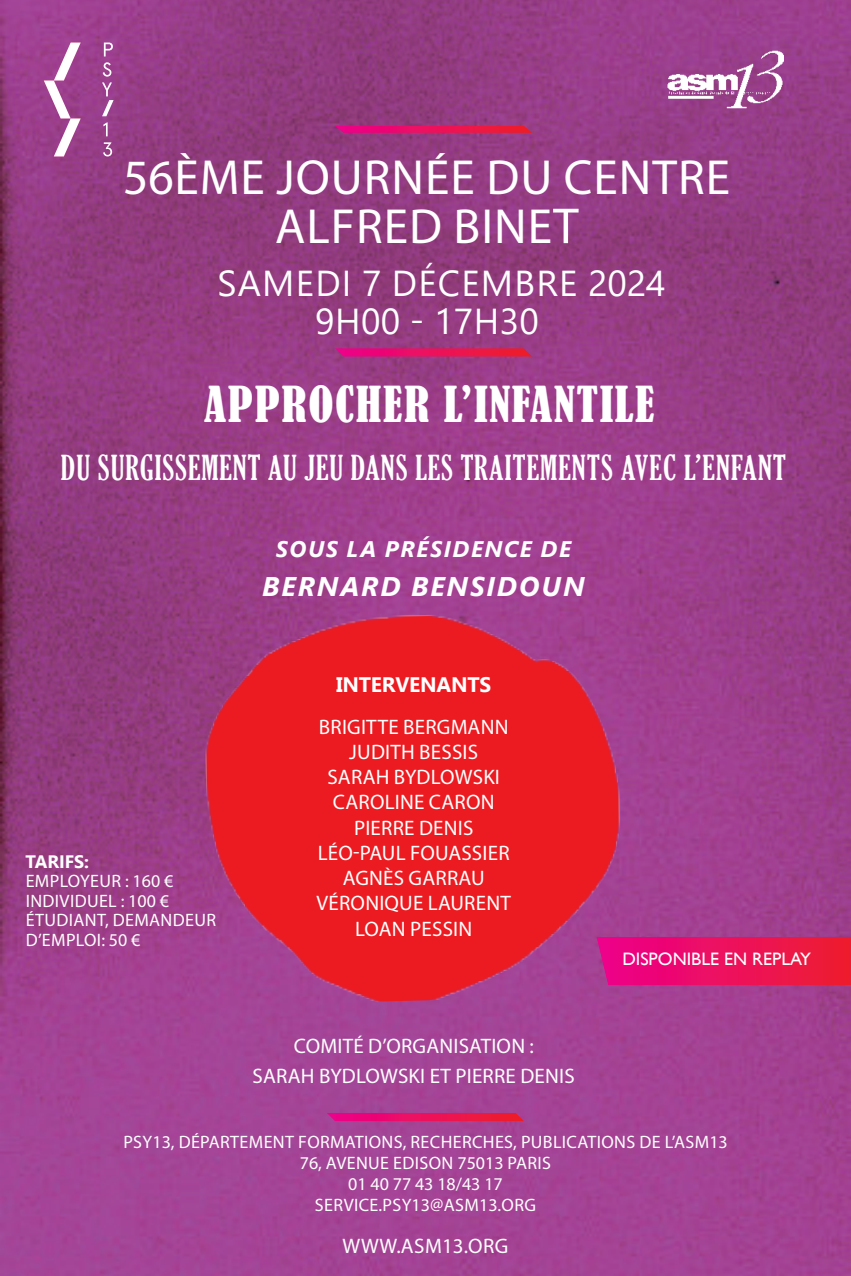
<style>
.page{position:relative;width:851px;height:1276px;background:#fff}
.page>*{position:absolute;margin:0;border:0;box-sizing:border-box;transform-origin:0 0}
.t1{font:49.5px/49.5px "Myriad Pro";letter-spacing:.02em;color:#fff;text-align:center}
.t2{font:condensed 46.5px "Bernard";letter-spacing:.03em;color:#fff}
.t3{font:36px/38.5px "Segoe UI";letter-spacing:.035em;color:#fff}
.t4{font:extra-condensed 33px "Gloucester";letter-spacing:.03em;color:#fff}
.t5{font:italic 700 27px "Segoe UI";letter-spacing:.07em;color:#fff}
.t6{font:italic 700 22.5px "Segoe UI";letter-spacing:.07em;color:#fff}
.t7{font:21px/25.2px "Myriad Pro";letter-spacing:.01em;color:#fff;text-align:center}
.t8{font:700 21px "Myanmar Text";letter-spacing:-.01em;color:#fff}
.t9{font:18px/19.5px "Myriad Pro";letter-spacing:.02em;color:#fff}
.t10{font:18px "Gill Sans";color:#fff}
.t11{font:700 18px "Leelawadee";color:#fff}
.s1{font-size:51px}
</style>
<div class="page">
<img style="left:0;top:0;width:850px;height:1276px">
<img style="left:164px;top:580px;width:477px;height:427px">
<svg style="left:334px;top:126px;width:198px;height:7px"></svg>
<svg style="left:334px;top:348px;width:198px;height:9px;background:#e11560"></svg>
<img style="left:666px;top:50px;width:117px;height:59px">
<svg style="left:103px;top:142px;width:9px;height:14px"></svg>
<svg style="left:103px;top:122px;width:5px;height:14px"></svg>
<svg style="left:104px;top:43px;width:9px;height:13px"></svg>
<svg style="left:102px;top:62px;width:12px;height:54px"></svg>
<svg style="left:44px;top:43px;width:37px;height:113px"></svg>
<svg style="left:326px;top:1113px;width:198px;height:8px;background:#e9115d"></svg>
<svg style="left:596px;top:937px;width:254px;height:48px;background:#eb0f5e"></svg>
<h1 class="t1" style="left:123px;top:151px;width:608px">56ÈME JOURNÉE DU CENTRE<br>ALFRED BINE<span class="s1">T</span></h1>
<h3 class="t3" style="left:315px;top:264px;width:352px;text-indent:-98px">SAMEDI 7 DÉCEMBRE 2024<br>9H00 - 17H30</h3>
<h2 class="t2" style="left:204px;top:378px;width:452px">APPROCHER L’INFANTILE</h2>
<h3 class="t4" style="left:61px;top:449px;width:726px">DU SURGISSEMENT AU JEU DANS LES TRAITEMENTS AVEC L’ENFANT</h3>
<p class="t11" style="left:26px;top:851px;width:65px">TARIFS:</p>
<p class="t9" style="left:26px;top:871px;width:192px">EMPLOYEUR : 160 €<br>INDIVIDUEL : 100 €<br>ÉTUDIANT, DEMANDEUR<br>D’EMPLOI: 50 €</p>
<p class="t6" style="left:276px;top:536px;width:296px">SOUS LA PRÉSIDENCE DE</p>
<h3 class="t5" style="left:262px;top:571px;width:324px">BERNARD BENSIDOUN</h3>
<p class="t8" style="left:336px;top:672px;width:157px">INTERVENANTS</p>
<p class="t7" style="left:316px;top:713px;width:196px">BRIGITTE BERGMANN<br>JUDITH BESSIS<br>SARAH BYDLOWSKI<br>CAROLINE CARON<br>PIERRE DENIS<br>LÉO-PAUL FOUASSIER<br>AGNÈS GARRAU<br>VÉRONIQUE LAURENT<br>LOAN PESSIN</p>
<p class="t7" style="left:252px;top:1031px;width:323px;line-height:29.5px">COMITÉ D’ORGANISATION :<br>SARAH BYDLOWSKI ET PIERRE DENIS</p>
<p class="t10" style="left:622px;top:948px;width:190px">DISPONIBLE EN REPLAY</p>
<p class="t9" style="left:123px;top:1131px;width:606px;line-height:21px;text-align:center">PSY13, DÉPARTEMENT FORMATIONS, RECHERCHES, PUBLICATIONS DE L’ASM13<br>76, AVENUE EDISON 75013 PARIS<br>01 40 77 43 18/43 17<br>SERVICE.PSY13@ASM13.ORG</p>
<p class="t7" style="left:342px;top:1233px;width:167px">WWW.ASM13.ORG</p>
</div>
